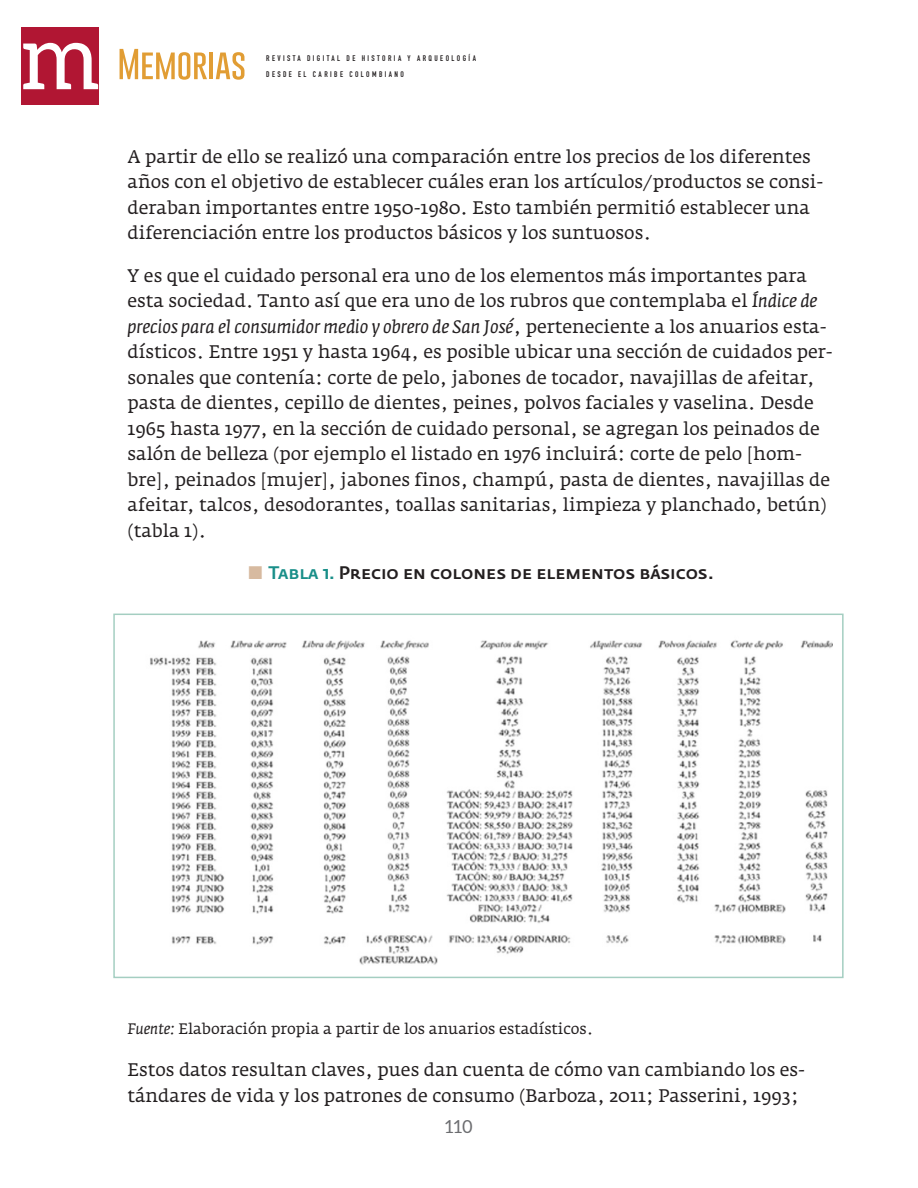
<style>
.page{position:relative;width:918px;height:1188px;background:#fff}
.page>*{position:absolute;margin:0;border:0;box-sizing:border-box;transform-origin:0 0}
.t1{font:90.15px "Aleo";color:#fff}
.Parrafo{font:18px/25.5px "Fedra Serif A";color:#231f20}
.t2{font:500 18px "Fedra Sans Std";color:#231f20}
.t3{font:18px "Aleo";color:#6c6d70}
.Fuente{font:15px "Fedra Serif A";color:#231f20}
.t4{font:8.1px/16px "DIN Engschrift Std";letter-spacing:.3em;color:#231f20}
.s1{font-style:italic}
.s2{font-weight:700;color:#d7baa0}
.s3{color:#198f89}
</style>
<div class="page">
<div style="left:21px;top:27px;width:78px;height:78px;background:#b11633"></div>
<svg style="left:120px;top:49px;width:87px;height:31px"></svg>
<hr style="left:210px;top:53px;width:3px;height:26px;background:#e19d34">
<svg style="left:216px;top:52px;width:28px;height:28px"></svg>
<img style="left:150px;top:640px;width:683px;height:325px">
<div style="left:113px;top:614px;width:731px;height:364px;border:2px solid #a4cec1"></div>
<h1 class="t1" style="left:20px;top:6px;width:82px">m</h1>
<p class="t4" style="left:266px;top:50px;width:211px">REVISTA DIGITAL DE HISTORIA Y ARQUEOLOGÍA<br>DESDE EL CARIBE COLOMBIANO</p>
<p class="Parrafo" style="left:128px;top:144px;width:697px">A partir de ello se realizó una comparación entre los precios de los diferentes años con el objetivo de establecer cuáles eran los artículos/productos se consi&shy;deraban importantes entre 1950-1980. Esto también permitió establecer una diferenciación entre los productos básicos y los suntuosos.</p>
<p class="Parrafo" style="left:128px;top:263px;width:707px">Y es que el cuidado personal era uno de los elementos más importantes para esta sociedad. Tanto así que era uno de los rubros que contemplaba el <span class="s1">Índice de precios para el consumidor medio y obrero de San José</span>, perteneciente a los anuarios esta&shy;dísticos. Entre 1951 y hasta 1964, es posible ubicar una sección de cuidados per&shy;sonales que contenía: corte de pelo, jabones de tocador, navajillas de afeitar, pasta de dientes, cepillo de dientes, peines, polvos faciales y vaselina. Desde 1965 hasta 1977, en la sección de cuidado personal, se agregan los peinados de salón de belleza (por ejemplo el listado en 1976 incluirá: corte de pelo [hom&shy;bre], peinados [mujer], jabones finos, champú, pasta de dientes, navajillas de afeitar, talcos, desodorantes, toallas sanitarias, limpieza y planchado, betún) (tabla 1).</p>
<p class="t2" style="left:247px;top:562px;width:468px"><span class="s2">■</span> <span class="s3">Tabla 1.</span> Precio en colones de elementos básicos.</p>
<p class="Fuente" style="left:128px;top:1020px;width:467px"><span class="s1">Fuente:</span> Elaboración propia a partir de los anuarios estadísticos.</p>
<p class="Parrafo" style="left:128px;top:1057px;width:679px">Estos datos resultan claves, pues dan cuenta de cómo van cambiando los es&shy;tándares de vida y los patrones de consumo (Barboza, 2011; Passerini, 1993;</p>
<p class="t3" style="left:445px;top:1116px;width:29px">110</p>
</div>
